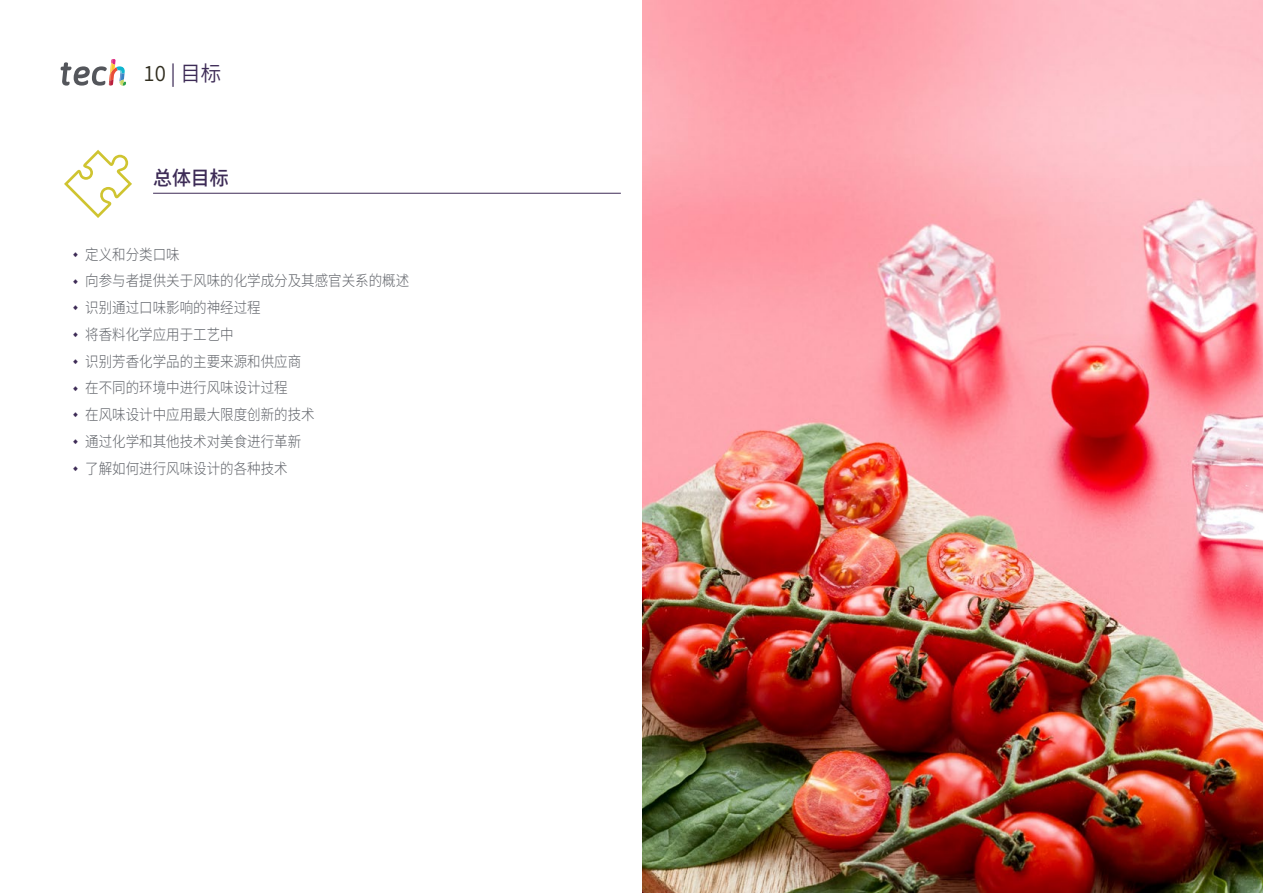
<style>
.page{position:relative;width:1263px;height:893px;background:#fff}
.page>*{position:absolute;margin:0;border:0;box-sizing:border-box;transform-origin:0 0}
.t1{font:21px "Source Han Sans CN";color:#3d2b56}
.t2{font:500 19.5px "Source Han Sans CN";color:#3d2b56}
.t3{font:300 15px/26.7px "Source Han Sans CN";color:#61646a;scale:.9 1}
.s1{color:#312e20}
</style>
<div class="page">
<hr style="left:153px;top:193px;width:468px;height:1px;background:#3d2b56">
<svg style="left:64px;top:150px;width:68px;height:68px"></svg>
<img style="left:642px;top:0;width:621px;height:893px">
<svg style="left:61px;top:59px;width:65px;height:27px"></svg>
<h1 class="t1" style="left:144px;top:61px;width:79px"><span class="s1">10</span> | 目标</h1>
<h2 class="t2" style="left:153px;top:167px;width:77px">总体目标</h2>
<p class="t3" style="left:85px;top:241px;width:361px">定义和分类口味<br>向参与者提供关于风味的化学成分及其感官关系的概述识别通过口味影响的神经过程<br>将香料化学应用于工艺中<br>识别芳香化学品的主要来源和供应商<br>在不同的环境中进行风味设计过程<br>在风味设计中应用最大限度创新的技术<br>通过化学和其他技术对美食进行革新<br>了解如何进行风味设计的各种技术</p>
</div>
